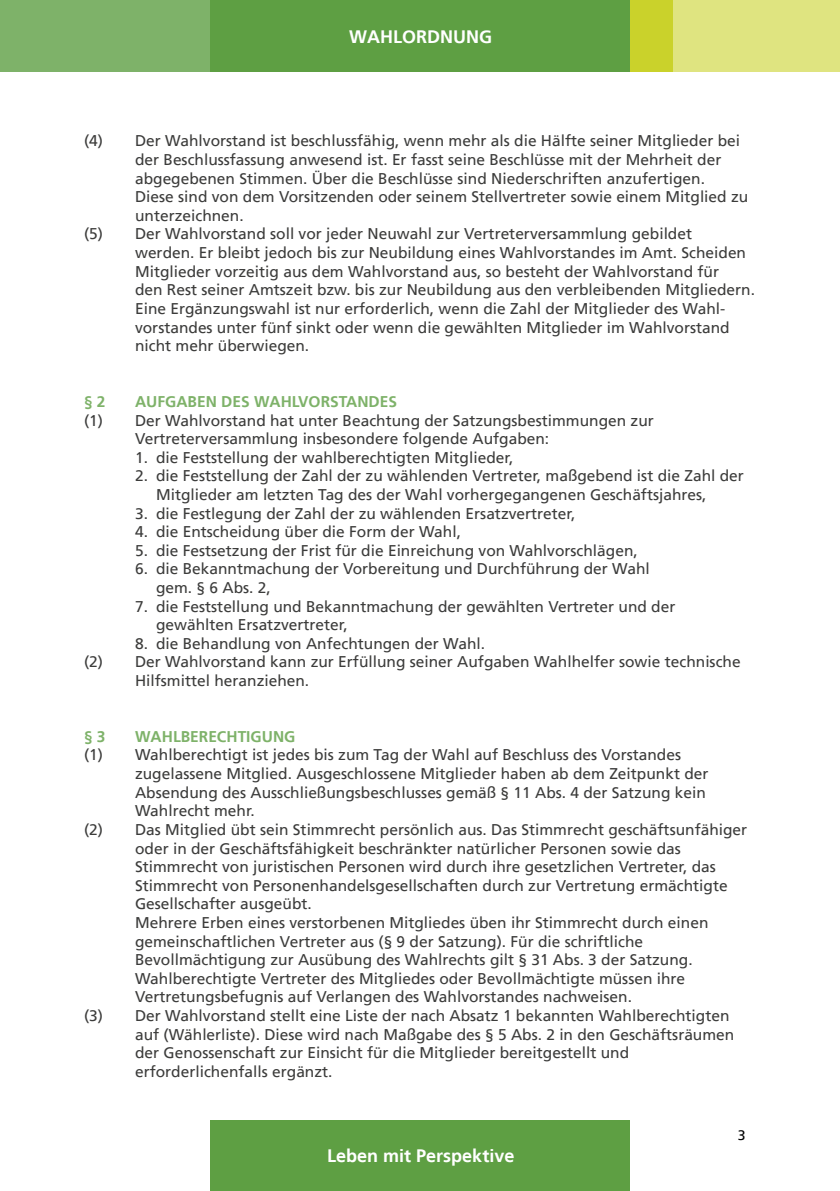
<style>
.page{position:relative;width:840px;height:1191px;background:#fff}
.page>*{position:absolute;margin:0;border:0;box-sizing:border-box;transform-origin:0 0}
.t1{font:700 18px "Frutiger LT";color:#fff}
.t2{font:15.6px/18.6px "Frutiger LT";color:#3c3c3b}
.t3{font:700 15.6px "Frutiger LT";color:#7eb269}
.t4{font:14px "Frutiger LT";color:#000}
</style>
<div class="page">
<div style="left:672px;top:0;width:167px;height:72px;background:#dfe480"></div>
<div style="left:629px;top:0;width:43px;height:72px;background:#cad22b"></div>
<div style="left:0;top:0;width:210px;height:72px;background:#7eb269"></div>
<div style="left:210px;top:1120px;width:419px;height:71px;background:#5e9f43"></div>
<div style="left:210px;top:0;width:419px;height:72px;background:#5e9f43"></div>
<p class="t1" style="left:349px;top:26px;width:144px">WAHLORDNUNG</p>
<p class="t2" style="left:84px;top:132px;width:657px">(4) Der Wahlvorstand ist beschlussfähig, wenn mehr als die Hälfte seiner Mitglieder bei</p>
<p class="t2" style="left:135px;top:150px;width:587px">der Beschlussfassung anwesend ist. Er fasst seine Beschlüsse mit der Mehrheit der</p>
<p class="t2" style="left:135px;top:169px;width:571px">abgegebenen Stimmen. Über die Beschlüsse sind Niederschriften anzufertigen.</p>
<p class="t2" style="left:135px;top:188px;width:614px">Diese sind von dem Vorsitzenden oder seinem Stellvertreter sowie einem Mitglied zu</p>
<p class="t2" style="left:135px;top:206px;width:110px">unterzeichnen.</p>
<p class="t2" style="left:84px;top:225px;width:609px">(5) Der Wahlvorstand soll vor jeder Neuwahl zur Vertreterversammlung gebildet</p>
<p class="t2" style="left:135px;top:243px;width:612px">werden. Er bleibt jedoch bis zur Neubildung eines Wahlvorstandes im Amt. Scheiden</p>
<p class="t2" style="left:135px;top:262px;width:585px">Mitglieder vorzeitig aus dem Wahlvorstand aus, so besteht der Wahlvorstand für</p>
<p class="t2" style="left:135px;top:281px;width:621px">den Rest seiner Amtszeit bzw. bis zur Neubildung aus den verbleibenden Mitgliedern.</p>
<p class="t2" style="left:135px;top:299px;width:591px">Eine Ergänzungswahl ist nur erforderlich, wenn die Zahl der Mitglieder des Wahl-</p>
<p class="t2" style="left:135px;top:318px;width:596px">vorstandes unter fünf sinkt oder wenn die gewählten Mitglieder im Wahlvorstand</p>
<p class="t2" style="left:135px;top:336px;width:175px">nicht mehr überwiegen.</p>
<p class="t3" style="left:84px;top:392px;width:23px">§ 2</p>
<p class="t3" style="left:135px;top:392px;width:263px">AUFGABEN DES WAHLVORSTANDES</p>
<p class="t2" style="left:135px;top:411px;width:520px;text-indent:-51px">(1) Der Wahlvorstand hat unter Beachtung der Satzungsbestimmungen zur<br>Vertreterversammlung insbesondere folgende Aufgaben:</p>
<p class="t2" style="left:135px;top:448px;width:379px">1. die Feststellung der wahlberechtigten Mitglieder,</p>
<p class="t2" style="left:156px;top:467px;width:589px;text-indent:-21px">2. die Feststellung der Zahl der zu wählenden Vertreter, maßgebend ist die Zahl der<br>Mitglieder am letzten Tag des der Wahl vorhergegangenen Geschäftsjahres,</p>
<p class="t2" style="left:135px;top:504px;width:441px">3. die Festlegung der Zahl der zu wählenden Ersatzvertreter,</p>
<p class="t2" style="left:135px;top:522px;width:327px">4. die Entscheidung über die Form der Wahl,</p>
<p class="t2" style="left:135px;top:541px;width:504px">5. die Festsetzung der Frist für die Einreichung von Wahlvorschlägen,</p>
<p class="t2" style="left:156px;top:560px;width:495px;text-indent:-21px">6. die Bekanntmachung der Vorbereitung und Durchführung der Wahl gem. § 6 Abs. 2,</p>
<p class="t2" style="left:156px;top:597px;width:520px;text-indent:-21px">7. die Feststellung und Bekanntmachung der gewählten Vertreter und der gewählten Ersatzvertreter,</p>
<p class="t2" style="left:135px;top:634px;width:351px">8. die Behandlung von Anfechtungen der Wahl.</p>
<p class="t2" style="left:84px;top:653px;width:657px">(2) Der Wahlvorstand kann zur Erfüllung seiner Aufgaben Wahlhelfer sowie technische</p>
<p class="t2" style="left:135px;top:671px;width:176px">Hilfsmittel heranziehen.</p>
<p class="t3" style="left:84px;top:727px;width:23px">§ 3</p>
<p class="t3" style="left:135px;top:727px;width:162px">WAHLBERECHTIGUNG</p>
<p class="t2" style="left:84px;top:746px;width:598px">(1) Wahlberechtigt ist jedes bis zum Tag der Wahl auf Beschluss des Vorstandes</p>
<p class="t2" style="left:135px;top:764px;width:574px">zugelassene Mitglied. Ausgeschlossene Mitglieder haben ab dem Zeitpunkt der</p>
<p class="t2" style="left:135px;top:783px;width:572px">Absendung des Ausschließungsbeschlusses gemäß § 11 Abs. 4 der Satzung kein</p>
<p class="t2" style="left:135px;top:801px;width:121px">Wahlrecht mehr.</p>
<p class="t2" style="left:84px;top:820px;width:664px">(2) Das Mitglied übt sein Stimmrecht persönlich aus. Das Stimmrecht geschäftsunfähiger</p>
<p class="t2" style="left:135px;top:839px;width:547px">oder in der Geschäftsfähigkeit beschränkter natürlicher Personen sowie das</p>
<p class="t2" style="left:135px;top:857px;width:582px">Stimmrecht von juristischen Personen wird durch ihre gesetzlichen Vertreter, das</p>
<p class="t2" style="left:135px;top:876px;width:593px">Stimmrecht von Personenhandelsgesellschaften durch zur Vertretung ermächtigte</p>
<p class="t2" style="left:135px;top:894px;width:178px">Gesellschafter ausgeübt.</p>
<p class="t2" style="left:135px;top:913px;width:574px">Mehrere Erben eines verstorbenen Mitgliedes üben ihr Stimmrecht durch einen</p>
<p class="t2" style="left:135px;top:932px;width:509px">gemeinschaftlichen Vertreter aus (§ 9 der Satzung). Für die schriftliche</p>
<p class="t2" style="left:135px;top:950px;width:558px">Bevollmächtigung zur Ausübung des Wahlrechts gilt § 31 Abs. 3 der Satzung.</p>
<p class="t2" style="left:135px;top:969px;width:551px">Wahlberechtigte Vertreter des Mitgliedes oder Bevollmächtigte müssen ihre</p>
<p class="t2" style="left:135px;top:987px;width:498px">Vertretungsbefugnis auf Verlangen des Wahlvorstandes nachweisen.</p>
<p class="t2" style="left:84px;top:1006px;width:646px">(3) Der Wahlvorstand stellt eine Liste der nach Absatz 1 bekannten Wahlberechtigten</p>
<p class="t2" style="left:135px;top:1025px;width:600px">auf (Wählerliste). Diese wird nach Maßgabe des § 5 Abs. 2 in den Geschäftsräumen</p>
<p class="t2" style="left:135px;top:1043px;width:495px">der Genossenschaft zur Einsicht für die Mitglieder bereitgestellt und</p>
<p class="t2" style="left:135px;top:1062px;width:199px">erforderlichenfalls ergänzt.</p>
<p class="t1" style="left:327px;top:1145px;width:189px">Leben mit Perspektive</p>
<p class="t4" style="left:737px;top:1126px;width:9px">3</p>
</div>
